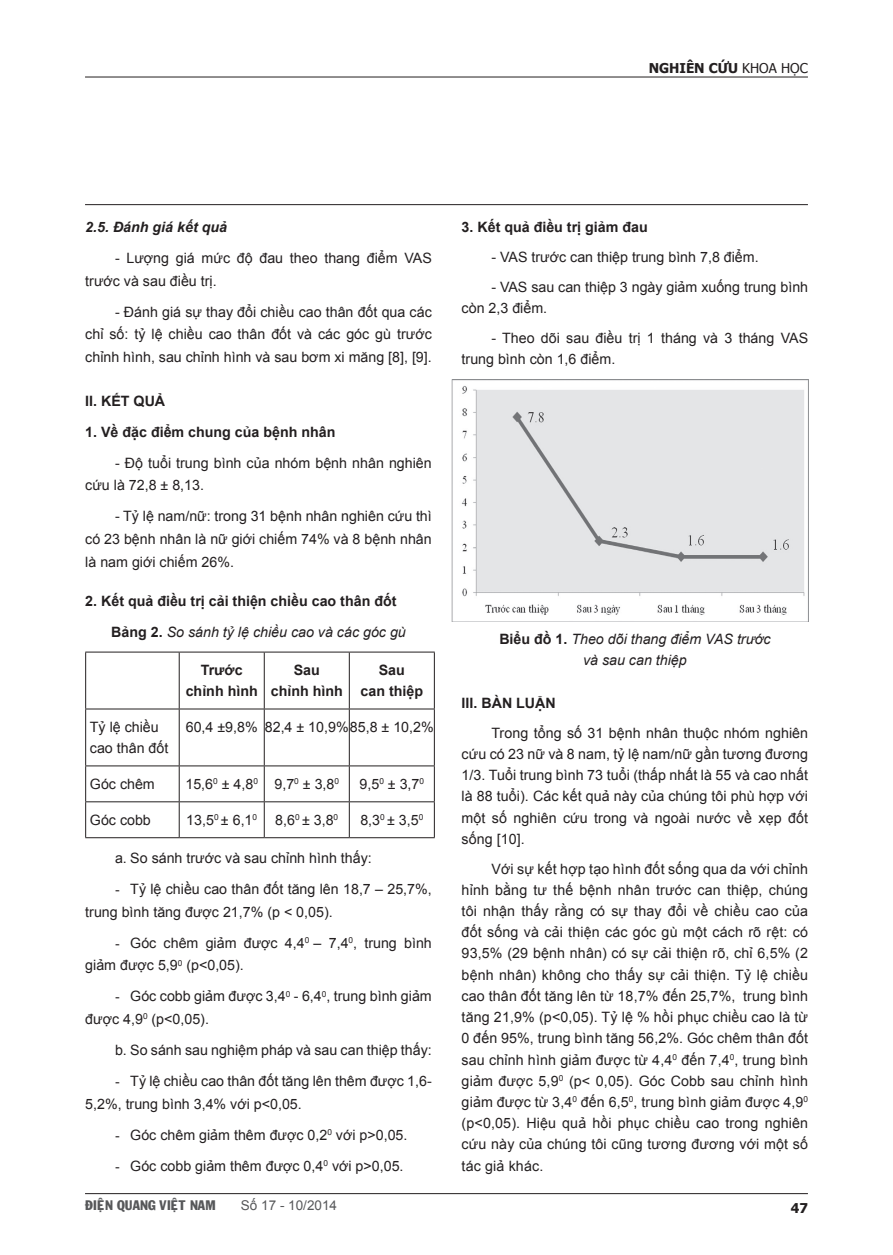
<style>
.page{position:relative;width:893px;height:1255px;background:#fff}
.page>*{position:absolute;margin:0;border:0;box-sizing:border-box;transform-origin:0 0}
.t1{font:14.25px/21.1px "Arial";color:#231f20}
.t2{font:700 14.25px/21px "Arial";color:#231f20;text-align:center}
.t3{font:italic 14.25px/21.6px "Arial";color:#231f20;text-align:center}
.t4{font:italic 700 14.25px "Arial";color:#231f20}
.t5{font:13.5px "VNI Franko";color:#57585a}
.t6{font:700 13.5px "Tahoma";color:#231f20}
.t7{font:13.5px "Arial";color:#57585a}
.s1{font-weight:400}
.s2{font-weight:400;font-style:italic}
.s3{font-family:"Times New Roman"}
.s4{font-weight:700;font-style:normal}
</style>
<div class="page">
<hr style="left:85px;top:1193px;width:723px;height:1px;background:#231f20">
<hr style="left:85px;top:77px;width:723px;height:1px;background:#231f20">
<hr style="left:85px;top:204px;width:723px;height:1px;background:#231f20">
<hr style="left:85px;top:651px;width:94px;height:1px;background:#231f20">
<hr style="left:85px;top:652px;width:1px;height:56px;background:#231f20">
<hr style="left:179px;top:651px;width:85px;height:1px;background:#231f20">
<hr style="left:179px;top:652px;width:1px;height:56px;background:#231f20">
<hr style="left:264px;top:651px;width:85px;height:1px;background:#231f20">
<hr style="left:264px;top:652px;width:1px;height:56px;background:#231f20">
<hr style="left:349px;top:651px;width:86px;height:1px;background:#231f20">
<hr style="left:349px;top:652px;width:1px;height:56px;background:#231f20">
<hr style="left:434px;top:652px;width:1px;height:56px;background:#231f20">
<hr style="left:85px;top:708px;width:94px;height:1px;background:#231f20">
<hr style="left:85px;top:709px;width:1px;height:56px;background:#231f20">
<hr style="left:179px;top:708px;width:85px;height:1px;background:#231f20">
<hr style="left:179px;top:709px;width:1px;height:56px;background:#231f20">
<hr style="left:264px;top:708px;width:85px;height:1px;background:#231f20">
<hr style="left:264px;top:709px;width:1px;height:56px;background:#231f20">
<hr style="left:349px;top:708px;width:86px;height:1px;background:#231f20">
<hr style="left:349px;top:709px;width:1px;height:56px;background:#231f20">
<hr style="left:434px;top:709px;width:1px;height:56px;background:#231f20">
<hr style="left:85px;top:765px;width:94px;height:1px;background:#231f20">
<hr style="left:85px;top:766px;width:1px;height:35px;background:#231f20">
<hr style="left:179px;top:765px;width:85px;height:1px;background:#231f20">
<hr style="left:179px;top:766px;width:1px;height:35px;background:#231f20">
<hr style="left:264px;top:765px;width:85px;height:1px;background:#231f20">
<hr style="left:264px;top:766px;width:1px;height:35px;background:#231f20">
<hr style="left:349px;top:765px;width:86px;height:1px;background:#231f20">
<hr style="left:349px;top:766px;width:1px;height:35px;background:#231f20">
<hr style="left:434px;top:766px;width:1px;height:35px;background:#231f20">
<hr style="left:85px;top:801px;width:94px;height:1px;background:#231f20">
<hr style="left:85px;top:802px;width:1px;height:35px;background:#231f20">
<hr style="left:179px;top:801px;width:85px;height:1px;background:#231f20">
<hr style="left:179px;top:802px;width:1px;height:35px;background:#231f20">
<hr style="left:264px;top:801px;width:85px;height:1px;background:#231f20">
<hr style="left:264px;top:802px;width:1px;height:35px;background:#231f20">
<hr style="left:349px;top:801px;width:86px;height:1px;background:#231f20">
<hr style="left:349px;top:802px;width:1px;height:35px;background:#231f20">
<hr style="left:434px;top:802px;width:1px;height:35px;background:#231f20">
<hr style="left:85px;top:837px;width:94px;height:1px;background:#231f20">
<hr style="left:179px;top:837px;width:85px;height:1px;background:#231f20">
<hr style="left:264px;top:837px;width:85px;height:1px;background:#231f20">
<hr style="left:349px;top:837px;width:86px;height:1px;background:#231f20">
<img style="left:452px;top:380px;width:356px;height:241px">
<p class="t6" style="left:649px;top:59px;width:161px">NGHIÊN CỨU <span class="s1">KHOA HỌC</span></p>
<p class="t4" style="left:85px;top:218px;width:142px">2.5. Đánh giá kết quả</p>
<p class="t1" style="left:85px;top:247px;width:348px;line-height:22.5px;text-indent:30px">- Lượng giá mức độ đau theo thang điểm VAS trước và sau điều trị.</p>
<p class="t1" style="left:85px;top:301px;width:348px;line-height:22.5px;text-align:justify;text-indent:30px">- Đánh giá sự thay đổi chiều cao thân đốt qua các chỉ số: tỷ lệ chiều cao thân đốt và các góc gù trước chỉnh hình, sau chỉnh hình và sau bơm xi măng [8], [9].</p>
<p class="t2" style="left:85px;top:391px;width:81px">II. KẾT QUẢ</p>
<p class="t2" style="left:85px;top:422px;width:252px">1. Về đặc điểm chung của bệnh nhân</p>
<p class="t1" style="left:85px;top:452px;width:348px;line-height:22.5px;text-indent:30px">- Độ tuổi trung bình của nhóm bệnh nhân nghiên cứu là 72,8 ± 8,13.</p>
<p class="t1" style="left:85px;top:505px;width:348px;line-height:22.5px;text-align:justify;text-indent:30px">- Tỷ lệ nam/nữ: trong 31 bệnh nhân nghiên cứu thì có 23 bệnh nhân là nữ giới chiếm 74% và 8 bệnh nhân là nam giới chiếm 26%.</p>
<p class="t2" style="left:111px;top:586px;width:296px;line-height:31px;text-align:left;text-indent:-26px">2. Kết quả điều trị cải thiện chiều cao thân đốt<br>Bảng 2. <span class="s2">So sánh tỷ lệ chiều cao và các góc gù</span></p>
<p class="t2" style="left:186px;top:660px;width:74px">Trước chỉnh hình</p>
<p class="t2" style="left:271px;top:660px;width:74px">Sau<br>chỉnh hình</p>
<p class="t2" style="left:361px;top:660px;width:64px">Sau<br>can thiệp</p>
<p class="t1" style="left:90px;top:716px;width:80px">Tỷ lệ chiều cao thân đốt</p>
<p class="t1" style="left:186px;top:716px;width:250px">60,4 ±9,8% 82,4 ± 10,9%85,8 ± 10,2%</p>
<p class="t1" style="left:90px;top:773px;width:66px">Góc chêm</p>
<p class="t1" style="left:185px;top:773px;width:155px">15,6<sup>0</sup> ± 4,8<sup>0</sup> 9,7<sup>0</sup> ± 3,8<sup>0</sup></p>
<p class="t1" style="left:360px;top:773px;width:66px">9,5<sup>0</sup> ± 3,7<sup>0</sup></p>
<p class="t1" style="left:90px;top:809px;width:62px">Góc cobb</p>
<p class="t1" style="left:186px;top:809px;width:72px">13,5<sup>0</sup> ± 6,1<sup>0</sup></p>
<p class="t1" style="left:275px;top:809px;width:64px">8,6<sup>0</sup> ± 3,8<sup>0</sup></p>
<p class="t1" style="left:360px;top:809px;width:64px">8,3<sup>0</sup> ± 3,5<sup>0</sup></p>
<p class="t1" style="left:115px;top:847px;width:258px">a. So sánh trước và sau chỉnh hình thấy:</p>
<p class="t1" style="left:85px;top:878px;width:348px;line-height:22.5px;text-indent:30px"><span class="s3">-</span> Tỷ lệ chiều cao thân đốt tăng lên 18,7 – 25,7%, trung bình tăng được 21,7% (p &lt; 0,05).</p>
<p class="t1" style="left:85px;top:931px;width:348px;line-height:22.5px;text-indent:30px"><span class="s3">-</span> Góc chêm giảm được 4,4<sup>0</sup> – 7,4<sup>0</sup>, trung bình giảm được 5,9<sup>0</sup> (p&lt;0,05).</p>
<p class="t1" style="left:85px;top:985px;width:348px;line-height:22.5px;text-indent:30px"><span class="s3">-</span> Góc cobb giảm được 3,4<sup>0</sup> - 6,4<sup>0</sup>, trung bình giảm được 4,9<sup>0</sup> (p&lt;0,05).</p>
<p class="t1" style="left:115px;top:1039px;width:318px">b. So sánh sau nghiệm pháp và sau can thiệp thấy:</p>
<p class="t1" style="left:85px;top:1069px;width:348px;line-height:22.5px;text-indent:30px"><span class="s3">-</span> Tỷ lệ chiều cao thân đốt tăng lên thêm được 1,6-<br>5,2%, trung bình 3,4% với p&lt;0,05.</p>
<p class="t1" style="left:115px;top:1124px;width:294px"><span class="s3">-</span> Góc chêm giảm thêm được 0,2<sup>0</sup> với p&gt;0,05.</p>
<p class="t1" style="left:115px;top:1155px;width:290px"><span class="s3">-</span> Góc cobb giảm thêm được 0,4<sup>0</sup> với p&gt;0,05.</p>
<p class="t2" style="left:462px;top:217px;width:188px">3. Kết quả điều trị giảm đau</p>
<p class="t1" style="left:491px;top:246px;width:269px">- VAS trước can thiệp trung bình 7,8 điểm.</p>
<p class="t1" style="left:462px;top:276px;width:348px;text-indent:30px">- VAS sau can thiệp 3 ngày giảm xuống trung bình còn 2,3 điểm.</p>
<p class="t1" style="left:462px;top:327px;width:348px;text-indent:30px">- Theo dõi sau điều trị 1 tháng và 3 tháng VAS trung bình còn 1,6 điểm.</p>
<p class="t3" style="left:499px;top:628px;width:273px"><span class="s4">Biểu đồ 1.</span> Theo dõi thang điểm VAS trước và sau can thiệp</p>
<p class="t2" style="left:462px;top:693px;width:96px">III. BÀN LUẬN</p>
<p class="t1" style="left:462px;top:722px;width:348px;text-align:justify;text-indent:30px">Trong tổng số 31 bệnh nhân thuộc nhóm nghiên cứu có 23 nữ và 8 nam, tỷ lệ nam/nữ gần tương đương 1/3. Tuổi trung bình 73 tuổi (thấp nhất là 55 và cao nhất là 88 tuổi). Các kết quả này của chúng tôi phù hợp với một số nghiên cứu trong và ngoài nước về xẹp đốt sống [10].</p>
<p class="t1" style="left:462px;top:858px;width:348px;text-align:justify;text-indent:30px">Với sự kết hợp tạo hình đốt sống qua da với chỉnh hỉnh bằng tư thế bệnh nhân trước can thiệp, chúng tôi nhận thấy rằng có sự thay đổi về chiều cao của đốt sống và cải thiện các góc gù một cách rõ rệt: có 93,5% (29 bệnh nhân) có sự cải thiện rõ, chỉ 6,5% (2 bệnh nhân) không cho thấy sự cải thiện. Tỷ lệ chiều cao thân đốt tăng lên từ 18,7% đến 25,7%, trung bình tăng 21,9% (p&lt;0,05). Tỷ lệ % hồi phục chiều cao là từ 0 đến 95%, trung bình tăng 56,2%. Góc chêm thân đốt sau chỉnh hình giảm được từ 4,4<sup>0</sup> đến 7,4<sup>0</sup>, trung bình giảm được 5,9<sup>0</sup> (p&lt; 0,05). Góc Cobb sau chỉnh hình giảm được từ 3,4<sup>0</sup> đến 6,5<sup>0</sup>, trung bình giảm được 4,9<sup>0 </sup>(p&lt;0,05). Hiệu quả hồi phục chiều cao trong nghiên cứu này của chúng tôi cũng tương đương với một số tác giả khác.</p>
<p class="t5" style="left:85px;top:1194px;width:132px">ÑIEÄN QUANG VIEÄT NAM</p>
<p class="t7" style="left:241px;top:1196px;width:98px">Số 17 - 10/2014</p>
<p class="t6" style="left:791px;top:1198px;width:19px">47</p>
</div>
